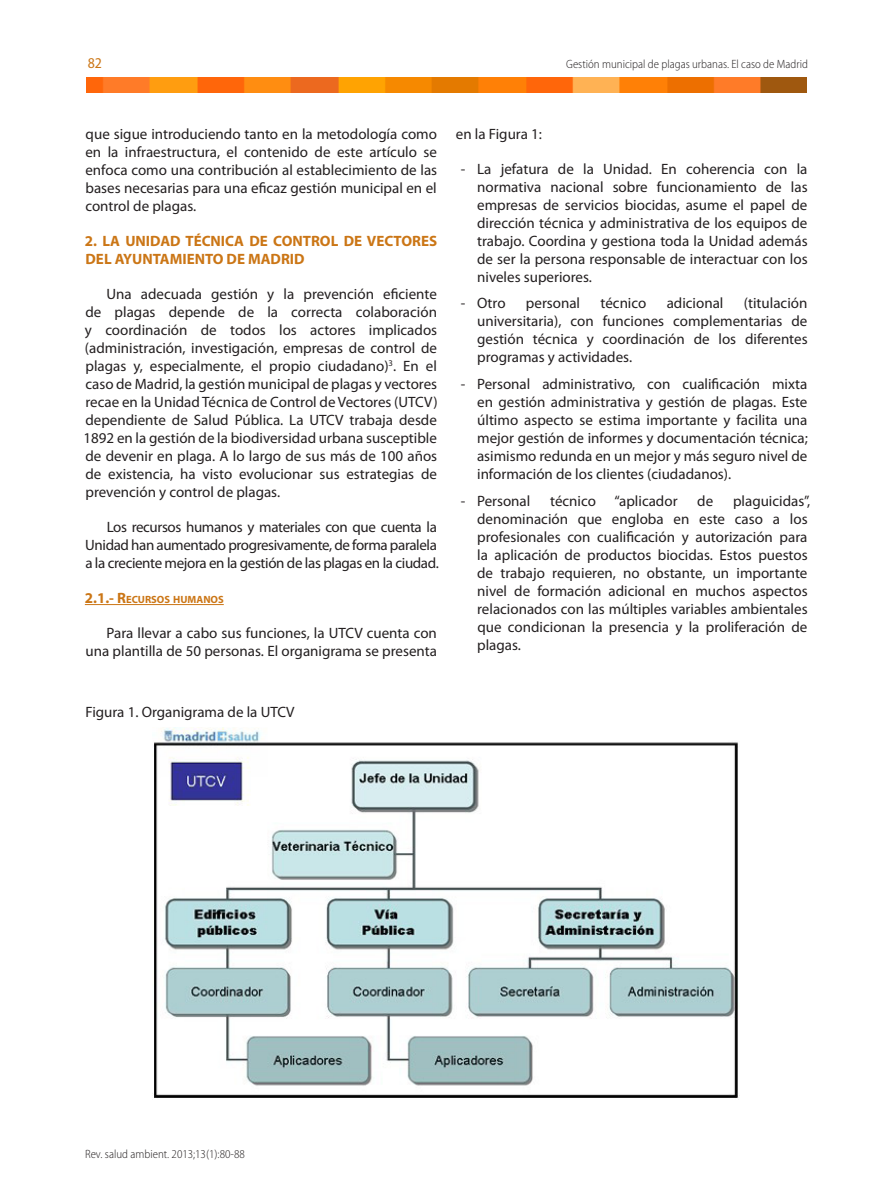
<style>
.page{position:relative;width:893px;height:1191px;background:#fff}
.page>*{position:absolute;margin:0;border:0;box-sizing:border-box;transform-origin:0 0}
.ARTICULO__texto{font:15px/18px "Myriad Pro";color:#231f20;text-align:justify}
.ARTICULO__texto-2{font:15px/18px "Myriad Pro";letter-spacing:-.025em;color:#231f20}
.ARTÍCULO__titulo_nor{font:700 15px/18px "Myriad Pro";color:#cb7616}
.TABLA__título{font:15px "Myriad Pro";color:#231f20}
.Número_de_página{font:semi-condensed 15px "Myriad Pro";color:#cb7616}
.t1{font:300 semi-condensed 12px "Myriad Pro";color:#231f20}
.ARTICULO__título_alt{font:700 10.5px "Myriad Pro";color:#cb7616}
.s1{font-size:15px}
</style>
<div class="page">
<img style="left:86px;top:77px;width:721px;height:15px">
<hr style="left:85px;top:604px;width:139px;height:1px;background:#cb7616">
<img style="left:154px;top:727px;width:585px;height:373px">
<p class="Número_de_página" style="left:88px;top:54px;width:16px">82</p>
<p class="t1" style="left:566px;top:57px;width:243px">Gestión municipal de plagas urbanas. El caso de Madrid</p>
<p class="ARTICULO__texto" style="left:85px;top:125px;width:353px">que sigue introduciendo tanto en la metodología como en la infraestructura, el contenido de este artículo se enfoca como una contribución al establecimiento de las bases necesarias para una eficaz gestión municipal en el control de plagas.</p>
<p class="ARTÍCULO__titulo_nor" style="left:85px;top:231px;width:354px">2. LA UNIDAD TÉCNICA DE CONTROL DE VECTORES<br>DEL AYUNTAMIENTO DE MADRID</p>
<p class="ARTICULO__texto" style="left:84px;top:285px;width:356px;text-indent:23px">Una adecuada gestión y la prevención eficiente de plagas depende de la correcta colaboración y coordinación de todos los actores implicados (administración, investigación, empresas de control de plagas y, especialmente, el propio ciudadano)<sup>3</sup>. En el caso de Madrid, la gestión municipal de plagas y vectores recae en la Unidad Técnica de Control de Vectores (UTCV) dependiente de Salud Pública. La UTCV trabaja desde 1892 en la gestión de la biodiversidad urbana susceptible de devenir en plaga. A lo largo de sus más de 100 años de existencia, ha visto evolucionar sus estrategias de prevención y control de plagas.</p>
<p class="ARTICULO__texto-2" style="left:85px;top:518px;width:355px;text-indent:21px">Los recursos humanos y materiales con que cuenta la<br>Unidad han aumentado progresivamente, de forma paralela a la creciente mejora en la gestión de las plagas en la ciudad.</p>
<p class="ARTICULO__título_alt" style="left:85px;top:592px;width:140px"><span class="s1">2.1.- R</span>ECURSOS HUMANOS</p>
<p class="ARTICULO__texto" style="left:85px;top:624px;width:353px;text-align:right">Para llevar a cabo sus funciones, la UTCV cuenta con una plantilla de 50 personas. El organigrama se presenta</p>
<p class="ARTICULO__texto" style="left:456px;top:125px;width:88px">en la Figura 1:</p>
<p class="ARTICULO__texto" style="left:477px;top:160px;width:332px;text-indent:-16px">- La jefatura de la Unidad. En coherencia con la normativa nacional sobre funcionamiento de las empresas de servicios biocidas, asume el papel de dirección técnica y administrativa de los equipos de trabajo. Coordina y gestiona toda la Unidad además de ser la persona responsable de interactuar con los niveles superiores.</p>
<p class="ARTICULO__texto" style="left:461px;top:294px;width:46px">- Otro</p>
<p class="ARTICULO__texto" style="left:526px;top:294px;width:56px">personal</p>
<p class="ARTICULO__texto" style="left:600px;top:294px;width:47px">técnico</p>
<p class="ARTICULO__texto" style="left:667px;top:294px;width:58px">adicional</p>
<p class="ARTICULO__texto" style="left:477px;top:294px;width:332px;text-indent:267px">(titulación universitaria), con funciones complementarias de gestión técnica y coordinación de los diferentes programas y actividades.</p>
<p class="ARTICULO__texto" style="left:477px;top:375px;width:332px;text-indent:-16px">- Personal administrativo, con cualificación mixta en gestión administrativa y gestión de plagas. Este último aspecto se estima importante y facilita una mejor gestión de informes y documentación técnica; asimismo redunda en un mejor y más seguro nivel de información de los clientes (ciudadanos).</p>
<p class="ARTICULO__texto" style="left:461px;top:491px;width:71px">- Personal</p>
<p class="ARTICULO__texto" style="left:550px;top:491px;width:129px">técnico “aplicador</p>
<p class="ARTICULO__texto" style="left:697px;top:491px;width:17px">de</p>
<p class="ARTICULO__texto" style="left:477px;top:491px;width:334px;text-align:left;text-indent:256px">plaguicidas”, denominación que engloba en este caso a los profesionales con cualificación y autorización para la aplicación de productos biocidas. Estos puestos de trabajo requieren, no obstante, un importante nivel de formación adicional en muchos aspectos relacionados con las múltiples variables ambientales que condicionan la presencia y la proliferación de plagas.</p>
<p class="TABLA__título" style="left:85px;top:703px;width:211px">Figura 1. Organigrama de la UTCV</p>
<p class="t1" style="left:85px;top:1146px;width:161px">Rev. salud ambient. 2013;13(1):80-88</p>
</div>
